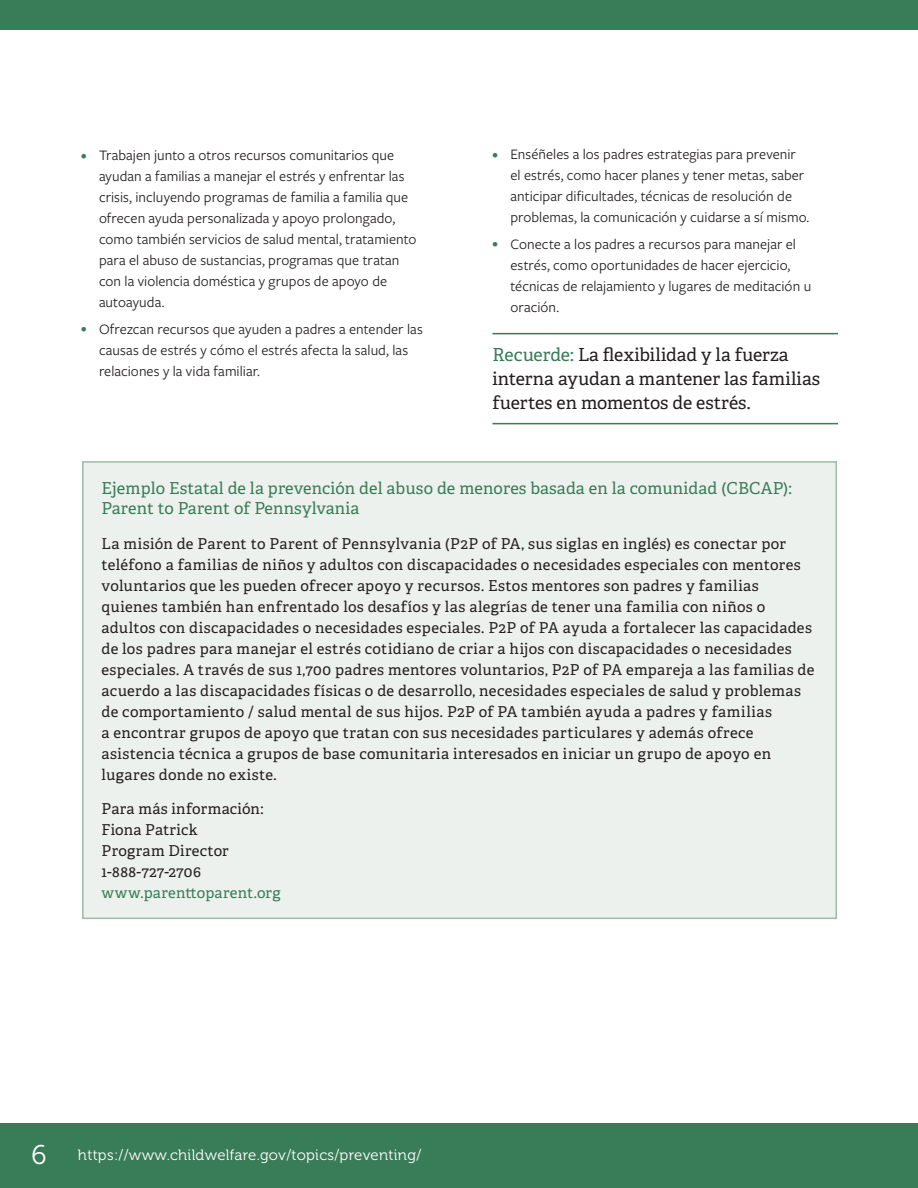
<style>
.page{position:relative;width:918px;height:1188px;background:#fff}
.page>*{position:absolute;margin:0;border:0;box-sizing:border-box;transform-origin:0 0}
.t1{font:18px/24px "Adelle PE";color:#231f20}
.t2{font:16.5px/19.8px "Adelle PE";letter-spacing:.01em;color:#387c58}
.t3{font:15px/21px "Adelle PE";letter-spacing:.025em;color:#231f20}
.t4{font:15px/21px "Freight Sans Pro";letter-spacing:.005em;color:#231f20}
.t5{font:15px "Museo 300";letter-spacing:.02em;color:#fff}
.s1{font-size:12px;color:#387c58}
.s2{color:#387c58}
.s3{font-size:27px}
</style>
<div class="page">
<div style="left:0;top:1123px;width:918px;height:65px;background:#387c58"></div>
<div style="left:0;top:0;width:918px;height:29px;background:#387c58"></div>
<div style="left:83px;top:462px;width:753px;height:456px;background:#edf1ed"></div>
<div style="left:82px;top:461px;width:755px;height:458px;border:2px solid #9cbca8"></div>
<hr style="left:492px;top:333px;width:346px;height:1px;background:#387c58">
<hr style="left:492px;top:423px;width:346px;height:1px;background:#387c58">
<p class="t4" style="left:99px;top:144px;width:319px;text-indent:-18px"><span class="s1">•</span> Trabajen junto a otros recursos comunitarios que ayudan a familias a manejar el estrés y enfrentar las crisis, incluyendo programas de familia a familia que ofrecen ayuda personalizada y apoyo prolongado, como también servicios de salud mental, tratamiento para el abuso de sustancias, programas que tratan con la violencia doméstica y grupos de apoyo de autoayuda.</p>
<p class="t4" style="left:99px;top:318px;width:325px;text-indent:-18px"><span class="s1">•</span> Ofrezcan recursos que ayuden a padres a entender las causas de estrés y cómo el estrés afecta la salud, las relaciones y la vida familiar.</p>
<p class="t4" style="left:510px;top:143px;width:300px;text-indent:-18px"><span class="s1">•</span> Enséñeles a los padres estrategias para prevenir el estrés, como hacer planes y tener metas, saber anticipar dificultades, técnicas de resolución de problemas, la comunicación y cuidarse a sí mismo.</p>
<p class="t4" style="left:510px;top:233px;width:302px;text-indent:-18px"><span class="s1">•</span> Conecte a los padres a recursos para manejar el estrés, como oportunidades de hacer ejercicio, técnicas de relajamiento y lugares de meditación u oración.</p>
<p class="t1" style="left:492px;top:342px;width:329px"><span class="s2">Recuerde:</span> La flexibilidad y la fuerza interna ayudan a mantener las familias fuertes en momentos de estrés.</p>
<p class="t2" style="left:102px;top:478px;width:692px">Ejemplo Estatal de la prevención del abuso de menores basada en la comunidad (CBCAP):<br>Parent to Parent of Pennsylvania</p>
<p class="t3" style="left:102px;top:532px;width:714px">La misión de Parent to Parent of Pennsylvania (P2P of PA, sus siglas en inglés) es conectar por teléfono a familias de niños y adultos con discapacidades o necesidades especiales con mentores voluntarios que les pueden ofrecer apoyo y recursos. Estos mentores son padres y familias quienes también han enfrentado los desafíos y las alegrías de tener una familia con niños o adultos con discapacidades o necesidades especiales. P2P of PA ayuda a fortalecer las capacidades de los padres para manejar el estrés cotidiano de criar a hijos con discapacidades o necesidades especiales. A través de sus 1,700 padres mentores voluntarios, P2P of PA empareja a las familias de acuerdo a las discapacidades físicas o de desarrollo, necesidades especiales de salud y problemas de comportamiento / salud mental de sus hijos. P2P of PA también ayuda a padres y familias<br>a encontrar grupos de apoyo que tratan con sus necesidades particulares y además ofrece asistencia técnica a grupos de base comunitaria interesados en iniciar un grupo de apoyo en lugares donde no existe.</p>
<p class="t3" style="left:102px;top:798px;width:180px">Para más información:<br>Fiona Patrick<br>Program Director<br>1-888-727-2706 <span class="s2">www.parenttoparent.org</span></p>
<p class="t5" style="left:31px;top:1146px;width:391px"><span class="s3">6</span> https://www.childwelfare.gov/topics/preventing/</p>
</div>
